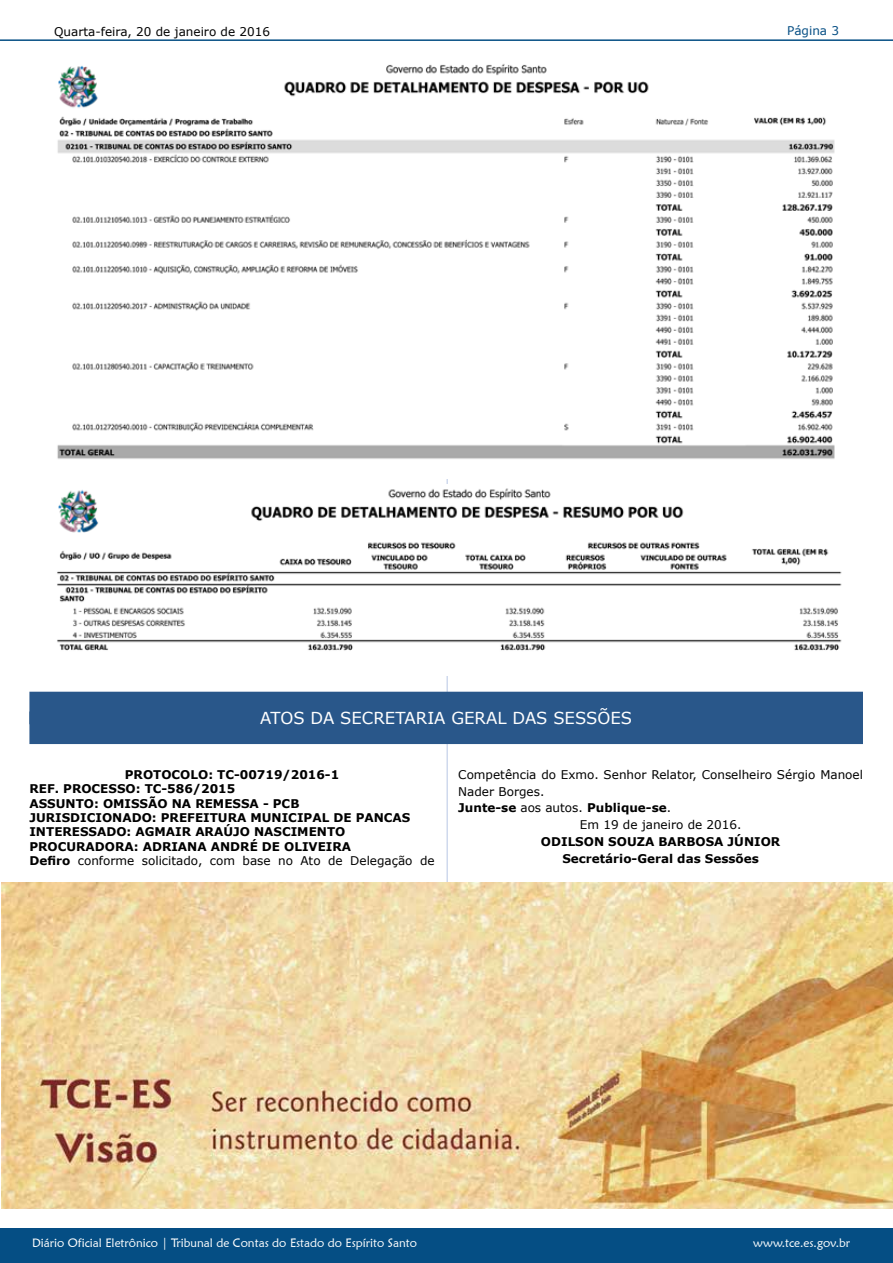
<style>
.page{position:relative;width:893px;height:1263px;background:#fff}
.page>*{position:absolute;margin:0;border:0;box-sizing:border-box;transform-origin:0 0}
.Seção{font:16.5px "Verdana";color:#fff}
.Notícia{font:700 12px "Verdana";color:#000}
.Notícia-2{font:12px/16.8px "Verdana";color:#000}
.t1{font:12px "Maiandra GD";color:#fff}
.t2{font:12px "Verdana";color:#054e84}
.s1{color:#29578a}
.s2{font-weight:700}
.s3{font-weight:400}
</style>
<div class="page">
<div style="left:0;top:1229px;width:893px;height:34px;background:#054e84"></div>
<hr style="left:0;top:39px;width:893px;height:2px;background:#054e84">
<hr style="left:446px;top:54px;width:2px;height:1155px;background:#cfd9ed">
<div style="left:29px;top:692px;width:834px;height:32px;background:#29578a"></div>
<div style="left:29px;top:711px;width:834px;height:33px;background:#29578a"></div>
<img style="left:57px;top:484px;width:785px;height:191px">
<img style="left:57px;top:54px;width:778px;height:424px">
<img style="left:2px;top:882px;width:891px;height:327px">
<p class="Notícia-2" style="left:54px;top:23px;width:217px">Quarta-feira, 20 de janeiro de 2016</p>
<p class="t2" style="left:787px;top:22px;width:53px">Página 3</p>
<p class="Seção" style="left:253px;top:707px;width:388px"><span class="s1">[</span>ATOS DA SECRETARIA GERAL DAS SESSÕES<span class="s1">]</span></p>
<p class="Notícia" style="left:125px;top:766px;width:216px">PROTOCOLO: TC-00719/2016-1</p>
<p class="Notícia" style="left:29px;top:780px;width:207px">REF. PROCESSO: TC-586/2015</p>
<p class="Notícia" style="left:29px;top:795px;width:272px">ASSUNTO: OMISSÃO NA REMESSA - PCB</p>
<p class="Notícia" style="left:29px;top:809px;width:383px">JURISDICIONADO: PREFEITURA MUNICIPAL DE PANCAS</p>
<p class="Notícia" style="left:29px;top:823px;width:317px">INTERESSADO: AGMAIR ARAÚJO NASCIMENTO</p>
<p class="Notícia" style="left:29px;top:838px;width:323px">PROCURADORA: ADRIANA ANDRÉ DE OLIVEIRA</p>
<p class="Notícia-2" style="left:29px;top:852px;width:407px"><span class="s2">Defiro</span> conforme solicitado, com base no Ato de Delegação de</p>
<p class="Notícia-2" style="left:458px;top:766px;width:406px">Competência do Exmo. Senhor Relator, Conselheiro Sérgio Manoel<br>Nader Borges.</p>
<p class="Notícia" style="left:458px;top:799px;width:214px">Junte-se <span class="s3">aos autos.</span> Publique-se<span class="s3">.</span></p>
<p class="Notícia-2" style="left:580px;top:816px;width:163px">Em 19 de janeiro de 2016.</p>
<p class="Notícia" style="left:541px;top:833px;width:241px">ODILSON SOUZA BARBOSA JÚNIOR</p>
<p class="Notícia" style="left:562px;top:850px;width:198px">Secretário-Geral das Sessões</p>
<p class="t1" style="left:32px;top:1235px;width:386px">Diário Oficial Eletrônico | Tribunal de Contas do Estado do Espírito Santo</p>
<p class="t1" style="left:753px;top:1235px;width:98px">www.tce.es.gov.br</p>
</div>
